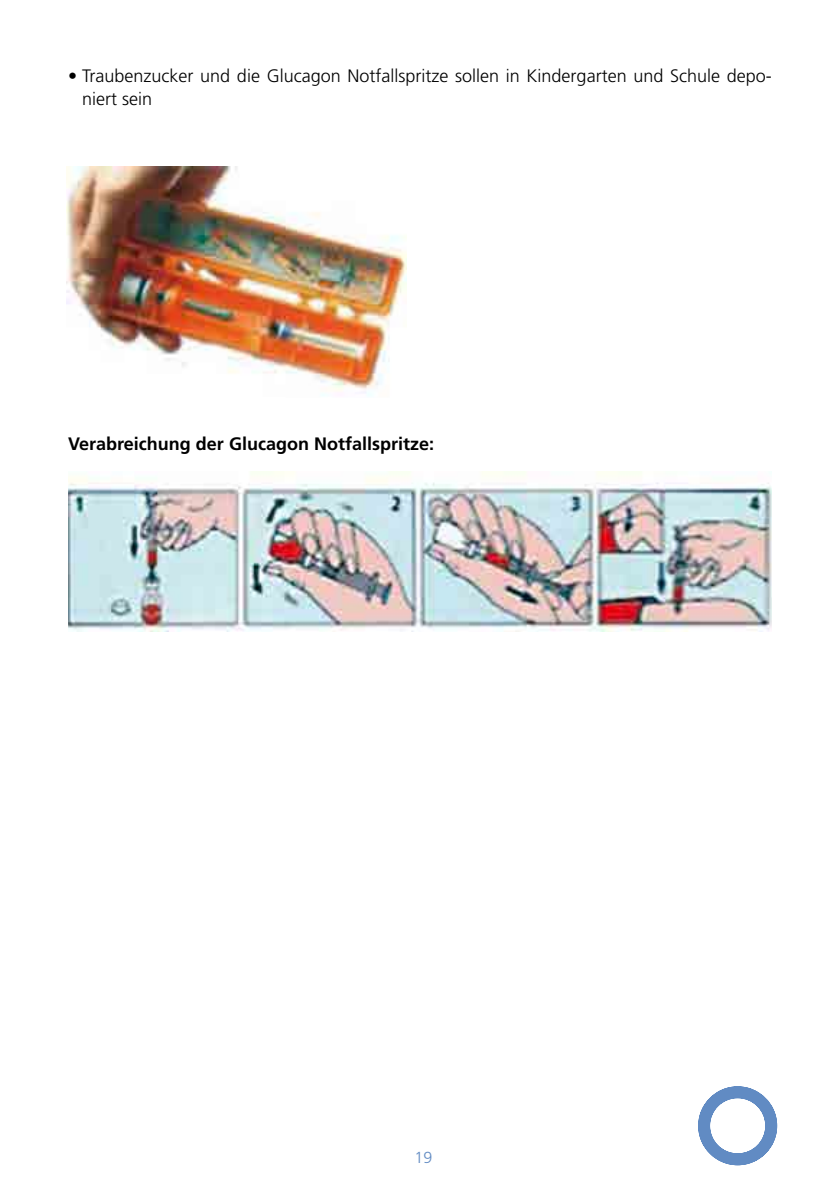
<style>
.page{position:relative;width:840px;height:1191px;background:#fff}
.page>*{position:absolute;margin:0;border:0;box-sizing:border-box;transform-origin:0 0}
.t1{font:300 18px/23px "Frutiger LT Std";color:#000}
.t2{font:700 18px "Frutiger LT Std";color:#000}
.t3{font:300 16px "Frutiger LT Std";color:#618bc3}
</style>
<div class="page">
<svg style="left:698px;top:1086px;width:78px;height:79px"></svg>
<img style="left:67px;top:167px;width:339px;height:229px">
<img style="left:68px;top:472px;width:703px;height:159px">
<p class="t1" style="left:82px;top:64px;width:690px;text-indent:-14px">• Traubenzucker und die Glucagon Notfallspritze sollen in Kindergarten und Schule depo&shy;niert sein</p>
<p class="t2" style="left:68px;top:433px;width:367px">Verabreichung der Glucagon Notfallspritze:</p>
<p class="t3" style="left:414px;top:1148px;width:19px">19</p>
</div>
